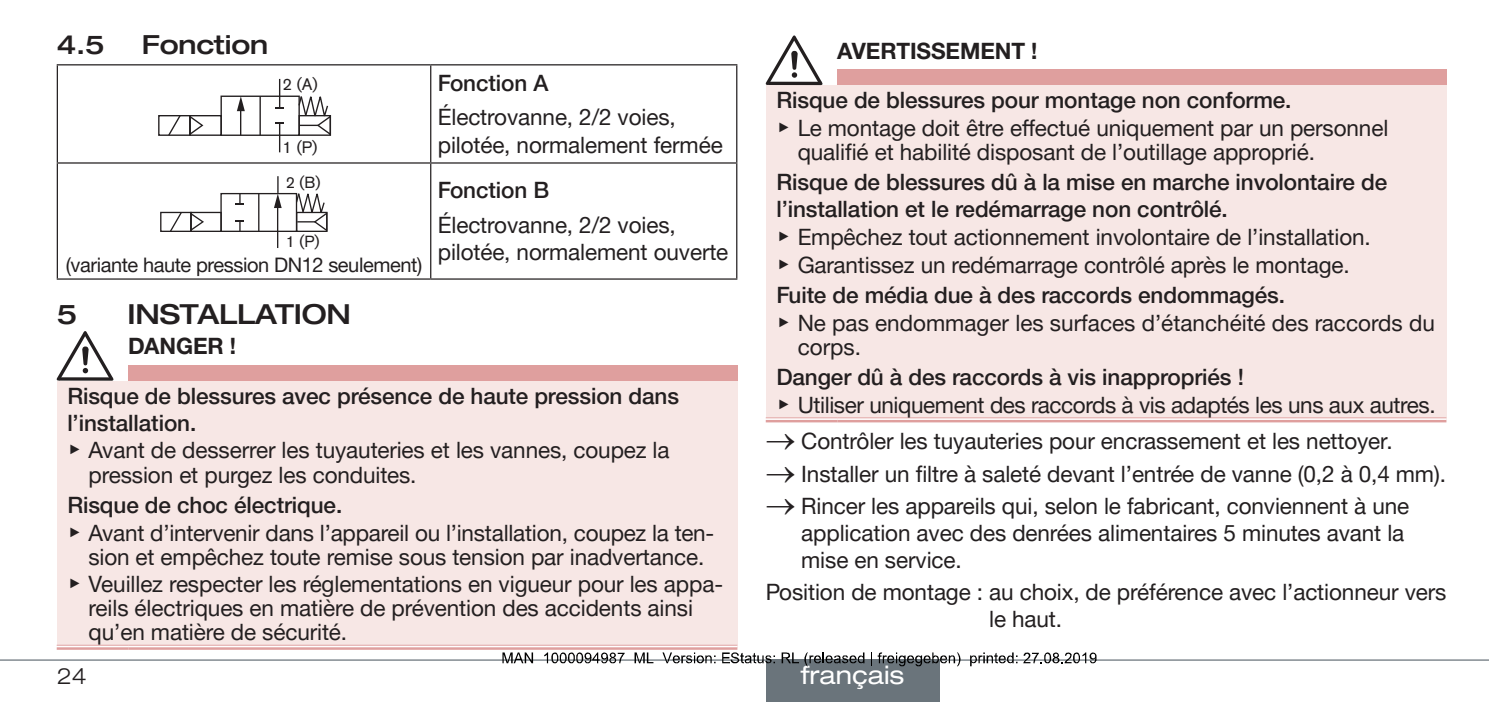
<style>
.page{position:relative;width:1489px;height:702px;background:#fff}
.page>*{position:absolute;margin:0;border:0;box-sizing:border-box;transform-origin:0 0}
.t1{font:500 expanded 27.5px "Helvetica Neue LTW1 G";letter-spacing:-.01em;color:#231f20}
.t2{font:500 expanded 26.25px "Helvetica Neue LTW1 G";letter-spacing:-.005em;color:#231f20}
.t3{font:expanded 25px "Helvetica Neue LTW1 G";color:#fff}
.t4{font:22.5px/27px "Helvetica Neue LTW1 G";letter-spacing:-.005em;color:#231f20}
.t5{font:500 22.5px/27.2px "Helvetica Neue LTW1 G";letter-spacing:-.005em;color:#231f20}
.t6{font:700 22.5px "Helvetica Neue LTW1 G";letter-spacing:-.005em;color:#231f20}
.t7{font:300 expanded 22.5px "Helvetica Neue LTW1 G";color:#231f20}
.t8{font:20px "Helvetica Neue LTW1 G";letter-spacing:-.02em;color:#231f20}
.t9{font:16.5px "Akzidenz Grotesk BQ";color:#231f20}
.t10{font:16px "Akzidenz Grotesk BQ";color:#231f20}
.s1{font-family:"Arial Unicode MS";font-weight:400}
.s2{font-weight:400}
.s3{font-weight:500}
.s4{font-family:"Arial Unicode MS"}
</style>
<div class="page">
<hr style="left:0;top:659px;width:1488px;height:1px;background:#6a747b">
<hr style="left:57px;top:64px;width:374px;height:1px;background:#231f20">
<hr style="left:57px;top:65px;width:1px;height:97px;background:#231f20">
<hr style="left:431px;top:64px;width:306px;height:1px;background:#231f20">
<hr style="left:430px;top:65px;width:1px;height:97px;background:#231f20">
<hr style="left:736px;top:65px;width:1px;height:97px;background:#231f20">
<hr style="left:57px;top:162px;width:374px;height:2px;background:#231f20">
<hr style="left:57px;top:164px;width:1px;height:114px;background:#231f20">
<hr style="left:431px;top:162px;width:306px;height:2px;background:#231f20">
<hr style="left:430px;top:164px;width:1px;height:114px;background:#231f20">
<hr style="left:736px;top:164px;width:1px;height:114px;background:#231f20">
<hr style="left:57px;top:278px;width:374px;height:2px;background:#231f20">
<hr style="left:431px;top:278px;width:306px;height:2px;background:#231f20">
<div style="left:189px;top:115px;width:33px;height:21px;border:1px solid #231f20"></div>
<div style="left:158px;top:115px;width:33px;height:21px;border:1px solid #231f20"></div>
<svg style="left:167px;top:115px;width:15px;height:21px"></svg>
<svg style="left:188px;top:115px;width:16px;height:21px"></svg>
<svg style="left:297px;top:95px;width:35px;height:41px"></svg>
<div style="left:220px;top:96px;width:80px;height:40px;border:1px solid #231f20"></div>
<hr style="left:259px;top:96px;width:2px;height:39px;background:#231f20">
<svg style="left:275px;top:123px;width:9px;height:29px"></svg>
<svg style="left:275px;top:79px;width:9px;height:29px"></svg>
<svg style="left:237px;top:96px;width:8px;height:39px"></svg>
<div style="left:190px;top:212px;width:32px;height:20px;border:1px solid #231f20"></div>
<div style="left:160px;top:212px;width:32px;height:20px;border:1px solid #231f20"></div>
<svg style="left:169px;top:211px;width:14px;height:21px"></svg>
<svg style="left:190px;top:212px;width:14px;height:19px"></svg>
<svg style="left:295px;top:192px;width:33px;height:40px"></svg>
<div style="left:220px;top:193px;width:77px;height:39px;border:1px solid #231f20"></div>
<hr style="left:258px;top:193px;width:1px;height:38px;background:#231f20">
<svg style="left:235px;top:220px;width:9px;height:11px"></svg>
<svg style="left:235px;top:193px;width:9px;height:12px"></svg>
<svg style="left:274px;top:176px;width:8px;height:72px"></svg>
<div style="left:128px;top:365px;width:609px;height:16px;background:#df9f9e"></div>
<div style="left:57px;top:381px;width:680px;height:266px;background:#f7e7e5"></div>
<svg style="left:57px;top:645px;width:71px;height:2px"></svg>
<svg style="left:128px;top:645px;width:609px;height:2px"></svg>
<hr style="left:57px;top:644px;width:71px;height:1px;background:#df9f9e">
<hr style="left:57px;top:647px;width:71px;height:2px;background:#df9f9e">
<hr style="left:128px;top:644px;width:609px;height:1px;background:#df9f9e">
<hr style="left:128px;top:647px;width:609px;height:2px;background:#df9f9e">
<svg style="left:57px;top:331px;width:56px;height:49px"></svg>
<div style="left:837px;top:70px;width:609px;height:15px;background:#df9f9e"></div>
<div style="left:765px;top:85px;width:681px;height:335px;background:#f7e7e5"></div>
<svg style="left:765px;top:418px;width:72px;height:2px"></svg>
<svg style="left:837px;top:418px;width:609px;height:2px"></svg>
<hr style="left:765px;top:417px;width:72px;height:1px;background:#df9f9e">
<hr style="left:765px;top:420px;width:72px;height:2px;background:#df9f9e">
<hr style="left:837px;top:417px;width:609px;height:1px;background:#df9f9e">
<hr style="left:837px;top:420px;width:609px;height:2px;background:#df9f9e">
<svg style="left:765px;top:35px;width:57px;height:50px"></svg>
<div style="left:766px;top:659px;width:173px;height:43px;background:#6a747b"></div>
<svg style="left:502px;top:652px;width:31px;height:11px"></svg>
<svg style="left:544px;top:652px;width:80px;height:11px"></svg>
<svg style="left:634px;top:652px;width:19px;height:11px"></svg>
<svg style="left:662px;top:652px;width:53px;height:11px"></svg>
<svg style="left:722px;top:652px;width:53px;height:11px"></svg>
<svg style="left:781px;top:652px;width:83px;height:14px"></svg>
<svg style="left:871px;top:652px;width:89px;height:14px"></svg>
<svg style="left:970px;top:652px;width:47px;height:14px"></svg>
<svg style="left:1023px;top:652px;width:73px;height:11px"></svg>
<p class="t2" style="left:57px;top:28px;width:49px">4.5</p>
<p class="t2" style="left:142px;top:28px;width:128px">FONCTION</p>
<p class="t9" style="left:282px;top:75px;width:37px">2 (A)</p>
<p class="t9" style="left:282px;top:137px;width:36px">1 (P)</p>
<p class="t10" style="left:286px;top:173px;width:36px">2 (B)</p>
<p class="t10" style="left:286px;top:232px;width:35px">1 (P)</p>
<p class="t8" style="left:66px;top:252px;width:358px">(variante haute pression DN12 seulement)</p>
<p class="t5" style="left:438px;top:70px;width:112px">Fonction A</p>
<p class="t4" style="left:438px;top:104px;width:286px">Électrovanne, 2/2 voies, pilotée, normalement fermée</p>
<p class="t5" style="left:438px;top:177px;width:113px">Fonction B</p>
<p class="t4" style="left:438px;top:211px;width:292px">Électrovanne, 2/2 voies, pilotée, normalement ouverte</p>
<p class="t1" style="left:57px;top:296px;width:22px">5</p>
<p class="t1" style="left:128px;top:296px;width:225px">INSTALLATIO N</p>
<p class="t6" style="left:128px;top:332px;width:109px">DANGER !</p>
<p class="t5" style="left:67px;top:382px;width:613px">Risque de blessures avec présence de haute pression dans l’installation.<br><span class="s1">▶</span> <span class="s2">Avant de desserrer les tuyauteries et les vannes, coupez la</span></p>
<p class="t4" style="left:89px;top:461px;width:329px">pression et purgez les conduites.</p>
<p class="t4" style="left:67px;top:491px;width:648px"><span class="s3">Risque de choc électrique.<br></span><span class="s4">▶</span> Avant d’intervenir dans l’appareil ou l’installation, coupez la ten-</p>
<p class="t4" style="left:67px;top:542px;width:657px;text-align:center">sion et empêchez toute remise sous tension par inadvertance.<br><span class="s4">▶</span> Veuillez respecter les réglementations en vigueur pour les appa-</p>
<p class="t4" style="left:89px;top:596px;width:606px;line-height:24px">reils électriques en matière de prévention des accidents ainsi qu’en matière de sécurité.</p>
<p class="t7" style="left:57px;top:661px;width:32px">24</p>
<p class="t6" style="left:837px;top:37px;width:202px">AVERTISSEMENT !</p>
<p class="t4" style="left:776px;top:86px;width:613px"><span class="s3">Risque de blessures pour montage non conforme.<br></span><span class="s4">▶</span> Le montage doit être effectué uniquement par un personnel</p>
<p class="t4" style="left:797px;top:138px;width:519px">qualifié et habilité disposant de l’outillage approprié.</p>
<p class="t4" style="left:776px;top:169px;width:612px"><span class="s3">Risque de blessures dû à la mise en marche involontaire de l’installation et le redémarrage non contrôlé.<br></span><span class="s4">▶</span> Empêchez tout actionnement involontaire de l’installation. <span class="s4">▶</span> Garantissez un redémarrage contrôlé après le montage.</p>
<p class="t4" style="left:776px;top:281px;width:660px"><span class="s3">Fuite de média due à des raccords endommagés.<br></span><span class="s4">▶</span> Ne pas endommager les surfaces d’étanchéité des raccords du</p>
<p class="t4" style="left:797px;top:333px;width:65px">corps.</p>
<p class="t4" style="left:776px;top:363px;width:661px"><span class="s3">Danger dû à des raccords à vis inappropriés !<br></span><span class="s4">▶</span> Utiliser uniquement des raccords à vis adaptés les uns aux autres.</p>
<p class="t4" style="left:765px;top:428px;width:628px">→ Contrôler les tuyauteries pour encrassement et les nettoyer.</p>
<p class="t4" style="left:765px;top:460px;width:681px">→ Installer un filtre à saleté devant l’entrée de vanne (0,2 à 0,4 mm).</p>
<p class="t4" style="left:801px;top:492px;width:609px;text-indent:-35px">→ Rincer les appareils qui, selon le fabricant, conviennent à une application avec des denrées alimentaires 5 minutes avant la mise en service.</p>
<p class="t4" style="left:989px;top:578px;width:459px;text-indent:-223px">Position de montage : au choix, de préférence avec l’actionneur vers le haut.</p>
<p class="t3" style="left:801px;top:659px;width:105px">français</p>
</div>
